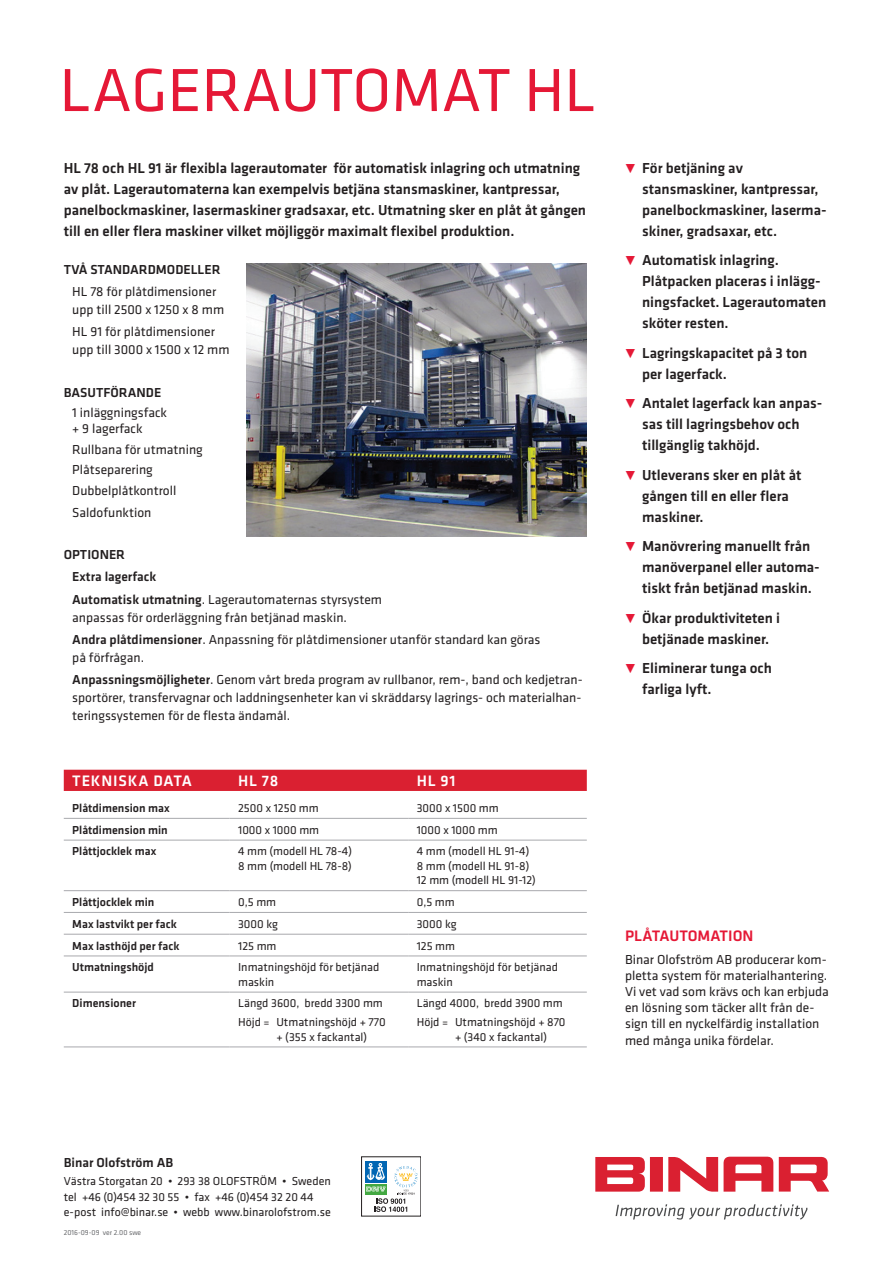
<style>
.page{position:relative;width:893px;height:1263px;background:#fff}
.page>*{position:absolute;margin:0;border:0;box-sizing:border-box;transform-origin:0 0}
.Title_Product_Page2{font:63px "Klavika";color:#e51836}
.Table_Title{font:500 15.75px "Klavika";letter-spacing:.05em;color:#fff}
.Head_Red_10pt{font:500 15.75px "Klavika";color:#e51836}
.Body_Intro_1{font:500 15px/21px "Klavika";color:#231f20}
.t1{font:13.5px/18px "Klavika";color:#231f20}
.Body_Mid-Head_1{font:500 13.5px "Klavika";color:#231f20}
.Address_Head{font:500 13.5px "Klavika";color:#231f20}
.Table_Data{font:12px/14.4px "Klavika";color:#231f20}
.Table_Item{font:500 12px "Klavika";color:#231f20}
.Address_Body{font:12px "Klavika";color:#231f20}
.Table_Data_Ind9{font:12px/14.4px "Klavika";color:#231f20}
.Version{font:7.5px "Klavika";color:#6c6d70}
.s1{font-weight:500}
.s2{font-size:13.5px;color:#e51836}
</style>
<div class="page">
<img style="left:247px;top:264px;width:340px;height:273px">
<div style="left:650px;top:1157px;width:13px;height:34px;background:#da2031"></div>
<svg style="left:724px;top:1157px;width:49px;height:34px"></svg>
<svg style="left:668px;top:1157px;width:50px;height:34px"></svg>
<svg style="left:595px;top:1157px;width:50px;height:34px"></svg>
<svg style="left:779px;top:1157px;width:50px;height:34px"></svg>
<svg style="left:616px;top:1204px;width:191px;height:15px"></svg>
<div style="left:365px;top:1161px;width:21px;height:21px;background:#0166b3"></div>
<div style="left:365px;top:1184px;width:21px;height:10px;background:#43a842"></div>
<svg style="left:366px;top:1163px;width:52px;height:49px"></svg>
<div style="left:64px;top:770px;width:523px;height:21px;background:#da2031"></div>
<hr style="left:64px;top:818px;width:166px;height:1px;background:#a8a9ad">
<hr style="left:230px;top:818px;width:178px;height:1px;background:#a8a9ad">
<hr style="left:408px;top:818px;width:179px;height:1px;background:#a8a9ad">
<hr style="left:64px;top:840px;width:166px;height:1px;background:#a8a9ad">
<hr style="left:230px;top:840px;width:178px;height:1px;background:#a8a9ad">
<hr style="left:408px;top:840px;width:179px;height:1px;background:#a8a9ad">
<hr style="left:64px;top:890px;width:166px;height:1px;background:#a8a9ad">
<hr style="left:230px;top:890px;width:178px;height:1px;background:#a8a9ad">
<hr style="left:408px;top:890px;width:179px;height:1px;background:#a8a9ad">
<hr style="left:64px;top:912px;width:166px;height:1px;background:#a8a9ad">
<hr style="left:230px;top:912px;width:178px;height:1px;background:#a8a9ad">
<hr style="left:408px;top:912px;width:179px;height:1px;background:#a8a9ad">
<hr style="left:64px;top:934px;width:166px;height:1px;background:#a8a9ad">
<hr style="left:230px;top:934px;width:178px;height:1px;background:#a8a9ad">
<hr style="left:408px;top:934px;width:179px;height:1px;background:#a8a9ad">
<hr style="left:64px;top:956px;width:166px;height:1px;background:#a8a9ad">
<hr style="left:230px;top:956px;width:178px;height:1px;background:#a8a9ad">
<hr style="left:408px;top:956px;width:179px;height:1px;background:#a8a9ad">
<hr style="left:64px;top:992px;width:166px;height:1px;background:#a8a9ad">
<hr style="left:230px;top:992px;width:178px;height:1px;background:#a8a9ad">
<hr style="left:408px;top:992px;width:179px;height:1px;background:#a8a9ad">
<hr style="left:64px;top:1047px;width:166px;height:1px;background:#a8a9ad">
<hr style="left:230px;top:1047px;width:178px;height:1px;background:#a8a9ad">
<hr style="left:408px;top:1047px;width:179px;height:1px;background:#a8a9ad">
<p class="Title_Product_Page2" style="left:60px;top:49px;width:538px">LAGERAUTOMAT HL</p>
<p class="Body_Intro_1" style="left:64px;top:157px;width:524px">HL 78 och HL 91 är flexibla lagerautomater för automatisk inlagring och utmatning av plåt. Lagerautomaterna kan exempelvis betjäna stansmaskiner, kantpressar, panelbockmaskiner, lasermaskiner gradsaxar, etc. Utmatning sker en plåt åt gången till en eller flera maskiner vilket möjliggör maximalt flexibel produktion.</p>
<p class="Body_Mid-Head_1" style="left:64px;top:260px;width:158px">TVÅ STANDARDMODELLER</p>
<p class="t1" style="left:72px;top:282px;width:153px">HL 78 för plåtdimensioner upp till 2500 x 1250 x 8 mm</p>
<p class="t1" style="left:72px;top:322px;width:159px">HL 91 för plåtdimensioner upp till 3000 x 1500 x 12 mm</p>
<p class="Body_Mid-Head_1" style="left:64px;top:383px;width:99px">BASUTFÖRANDE</p>
<p class="t1" style="left:72px;top:404px;width:96px;line-height:16.2px">1 inläggningsfack + 9 lagerfack</p>
<p class="t1" style="left:72px;top:440px;width:132px">Rullbana för utmatning</p>
<p class="t1" style="left:72px;top:460px;width:82px">Plåtseparering</p>
<p class="t1" style="left:72px;top:481px;width:106px">Dubbelplåtkontroll</p>
<p class="t1" style="left:72px;top:503px;width:81px">Saldofunktion</p>
<p class="Body_Mid-Head_1" style="left:64px;top:546px;width:63px">OPTIONER</p>
<p class="Body_Mid-Head_1" style="left:72px;top:568px;width:86px">Extra lagerfack</p>
<p class="t1" style="left:72px;top:590px;width:311px"><span class="s1">Automatisk utmatning</span>. Lagerautomaternas styrsystem anpassas för orderläggning från betjänad maskin.</p>
<p class="t1" style="left:72px;top:630px;width:470px"><span class="s1">Andra plåtdimensioner</span>. Anpassning för plåtdimensioner utanför standard kan göras på förfrågan.</p>
<p class="t1" style="left:72px;top:670px;width:512px;text-align:justify"><span class="s1">Anpassningsmöjligheter</span>. Genom vårt breda program av rullbanor, rem-, band och kedjetran&shy;sportörer, transfervagnar och laddningsenheter kan vi skräddarsy lagrings- och materialhan&shy;teringssystemen för de flesta ändamål.</p>
<p class="Table_Title" style="left:72px;top:770px;width:121px">TEKNISKA DATA</p>
<p class="Table_Title" style="left:238px;top:770px;width:42px">HL 78</p>
<p class="Table_Title" style="left:417px;top:770px;width:40px">HL 91</p>
<p class="Table_Item" style="left:72px;top:800px;width:99px">Plåtdimension max</p>
<p class="Table_Data" style="left:238px;top:800px;width:82px">2500 x 1250 mm</p>
<p class="Table_Data" style="left:417px;top:800px;width:84px">3000 x 1500 mm</p>
<p class="Table_Item" style="left:72px;top:822px;width:97px">Plåtdimension min</p>
<p class="Table_Data" style="left:238px;top:822px;width:83px">1000 x 1000 mm</p>
<p class="Table_Data" style="left:417px;top:822px;width:83px">1000 x 1000 mm</p>
<p class="Table_Item" style="left:72px;top:843px;width:86px">Plåttjocklek max</p>
<p class="Table_Data" style="left:238px;top:844px;width:115px">4 mm (modell HL 78-4)<br>8 mm (modell HL 78-8)</p>
<p class="Table_Data" style="left:417px;top:844px;width:121px">4 mm (modell HL 91-4)<br>8 mm (modell HL 91-8)<br>12 mm (modell HL 91-12)</p>
<p class="Table_Item" style="left:72px;top:894px;width:84px">Plåttjocklek min</p>
<p class="Table_Data" style="left:238px;top:894px;width:40px">0,5 mm</p>
<p class="Table_Data" style="left:417px;top:894px;width:40px">0,5 mm</p>
<p class="Table_Item" style="left:72px;top:916px;width:106px">Max lastvikt per fack</p>
<p class="Table_Data" style="left:238px;top:916px;width:41px">3000 kg</p>
<p class="Table_Data" style="left:417px;top:916px;width:41px">3000 kg</p>
<p class="Table_Item" style="left:72px;top:937px;width:109px">Max lasthöjd per fack</p>
<p class="Table_Data" style="left:238px;top:938px;width:40px">125 mm</p>
<p class="Table_Data" style="left:417px;top:938px;width:40px">125 mm</p>
<p class="Table_Item" style="left:72px;top:959px;width:83px">Utmatningshöjd</p>
<p class="Table_Data" style="left:238px;top:960px;width:143px">Inmatningshöjd för betjänad maskin</p>
<p class="Table_Data" style="left:417px;top:960px;width:143px">Inmatningshöjd för betjänad maskin</p>
<p class="Table_Item" style="left:72px;top:995px;width:65px">Dimensioner</p>
<p class="Table_Data" style="left:238px;top:996px;width:146px">Längd 3600, bredd 3300 mm</p>
<p class="Table_Data_Ind9" style="left:276px;top:1014px;width:111px;text-indent:-38px">Höjd = Utmatningshöjd + 770 + (355 x fackantal)</p>
<p class="Table_Data" style="left:417px;top:996px;width:148px">Längd 4000, bredd 3900 mm</p>
<p class="Table_Data_Ind9" style="left:455px;top:1014px;width:112px;text-indent:-38px">Höjd = Utmatningshöjd + 870 + (340 x fackantal)</p>
<p class="Body_Intro_1" style="left:642px;top:157px;width:186px;text-indent:-17px"><span class="s2">˸</span> För betjäning av stansmaskiner, kantpressar, panelbockmaskiner, laserma&shy;skiner, gradsaxar, etc.</p>
<p class="Body_Intro_1" style="left:642px;top:249px;width:186px;text-indent:-17px"><span class="s2">˸</span> Automatisk inlagring.<br>Plåtpacken placeras i inlägg&shy;ningsfacket. Lagerautomaten sköter resten.</p>
<p class="Body_Intro_1" style="left:642px;top:342px;width:167px;text-indent:-17px"><span class="s2">˸</span> Lagringskapacitet på 3 ton per lagerfack.</p>
<p class="Body_Intro_1" style="left:642px;top:392px;width:182px;text-indent:-17px"><span class="s2">˸</span> Antalet lagerfack kan anpas&shy;sas till lagringsbehov och tillgänglig takhöjd.</p>
<p class="Body_Intro_1" style="left:642px;top:464px;width:161px;text-indent:-17px"><span class="s2">˸</span> Utleverans sker en plåt åt gången till en eller flera maskiner.</p>
<p class="Body_Intro_1" style="left:642px;top:535px;width:179px;text-indent:-17px"><span class="s2">˸</span> Manövrering manuellt från manöverpanel eller automa&shy;tiskt från betjänad maskin.</p>
<p class="Body_Intro_1" style="left:625px;top:607px;width:156px;text-align:center"><span class="s2">˸</span> Ökar produktiviteten i betjänade maskiner.</p>
<p class="Body_Intro_1" style="left:642px;top:658px;width:131px;text-indent:-17px"><span class="s2">˸</span> Eliminerar tunga och farliga lyft.</p>
<p class="Head_Red_10pt" style="left:625px;top:925px;width:130px">PLÅTAUTOMATION</p>
<p class="t1" style="left:625px;top:950px;width:205px;line-height:16.2px">Binar Olofström AB producerar kom&shy;pletta system för materialhantering.<br>Vi vet vad som krävs och kan erbjuda en lösning som täcker allt från de&shy;sign till en nyckelfärdig installation med många unika fördelar.</p>
<p class="Address_Head" style="left:64px;top:1153px;width:111px">Binar Olofström AB</p>
<p class="Address_Body" style="left:64px;top:1173px;width:269px">Västra Storgatan 20 • 293 38 OLOFSTRÖM • Sweden</p>
<p class="Address_Body" style="left:64px;top:1189px;width:251px">tel +46 (0)454 32 30 55 • fax +46 (0)454 32 20 44</p>
<p class="Address_Body" style="left:64px;top:1204px;width:268px">e-post info@binar.se • webb www.binarolofstrom.se</p>
<p class="Version" style="left:64px;top:1227px;width:79px">2016-09-09 ver 2.00 swe</p>
</div>
